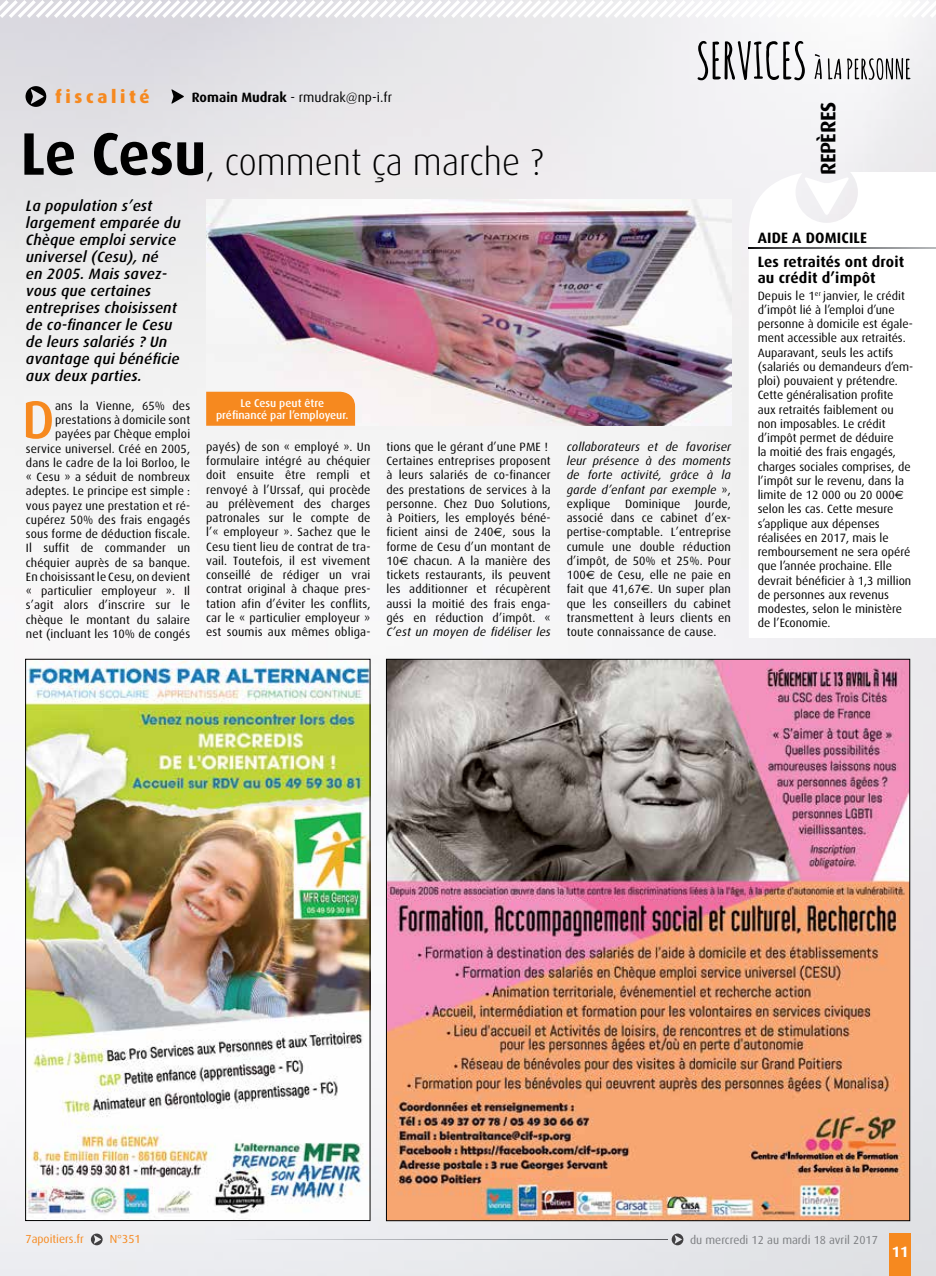
<style>
.page{position:relative;width:936px;height:1276px;background:#fff}
.page>*{position:absolute;margin:0;border:0;box-sizing:border-box;transform-origin:0 0}
.t1{font:500 53.4px "Dax";color:#f6891f}
.t2{font:300 37.5px "Dax";color:#000;scale:.95 1}
.t3{font:700 21px "Dax";letter-spacing:-.02em;color:#000}
.t4{font:800 18px "Dax";letter-spacing:.2em;color:#f6891f}
.t5{font:italic 500 15px/17px "Dax";letter-spacing:.01em;color:#000}
.t6{font:700 15px/24px "Dax";letter-spacing:.01em;color:#000}
.t7{font:700 15px "Dax";color:#fff}
.t8{font:13.5px "Dax";color:#000}
.t9{font:12px/14.2px "Dax";letter-spacing:.01em;color:#000;text-align:justify}
.t10{font:italic 12px "Dax";letter-spacing:.01em;color:#000}
.t11{font:11.7px "Dax";color:#7c7e81}
.t12{font:11.7px "Dax";color:#f6891f}
.t13{font:500 11.25px/12px "Dax";color:#fff;text-align:center}
.s1{font-weight:700}
.s2{font-weight:700;font-size:60px}
.s3{font-family:"Euro Sans"}
.s4{font-style:italic}
</style>
<div class="page">
<img style="left:0;top:22px;width:935px;height:1254px">
<div style="left:889px;top:1233px;width:22px;height:43px;background:#f6891f"></div>
<img style="left:28px;top:661px;width:340px;height:557px">
<img style="left:206px;top:199px;width:525px;height:227px">
<svg style="left:26px;top:86px;width:20px;height:21px"></svg>
<svg style="left:171px;top:89px;width:13px;height:15px"></svg>
<svg style="left:748px;top:172px;width:187px;height:466px"></svg>
<svg style="left:748px;top:248px;width:187px;height:1px"></svg>
<div style="left:206px;top:392px;width:149px;height:34px;background:#f6891f"></div>
<img style="left:388px;top:661px;width:519px;height:557px">
<svg style="left:91px;top:1233px;width:12px;height:12px"></svg>
<svg style="left:671px;top:1233px;width:12px;height:12px"></svg>
<svg style="left:231px;top:1239px;width:436px;height:1px"></svg>
<svg style="left:697px;top:41px;width:213px;height:39px"></svg>
<svg style="left:0;top:0;width:935px;height:22px"></svg>
<h3 class="t4" style="left:55px;top:87px;width:96px">fiscalité</h3>
<p class="t8" style="left:192px;top:90px;width:202px"><span class="s1">Romain Mudrak</span> - rmudrak@np-i.fr</p>
<h2 class="t2" style="left:21px;top:141px;width:551px"><span class="s2">Le Cesu</span>, comment ça marche ?</h2>
<p class="t5" style="left:26px;top:197px;width:156px">La population s’est largement emparée du<br>Chèque emploi service universel (Cesu), né<br>en 2005. Mais savez&shy;vous que certaines entreprises choisissent de co-financer le Cesu de leurs salariés ? Un avantage qui bénéficie aux deux parties.</p>
<h1 class="t1" style="left:22px;top:390px;width:34px">D</h1>
<p class="t9" style="left:26px;top:399px;width:166px;text-align:right">ans la Vienne, 65% des prestations à domicile sont payées par Chèque emploi service universel. Créé en 2005, dans le cadre de la loi Borloo, le « Cesu » a séduit de nombreux adeptes. Le principe est simple : vous payez une prestation et ré&shy;cupérez 50% des frais engagés sous forme de déduction fiscale.<br>Il suffit de commander un chéquier auprès de sa banque.<br>En choisissant le Cesu, on devient « particulier employeur ». Il s’agit alors d’inscrire sur le chèque le montant du salaire net (incluant les 10% de congés</p>
<p class="t13" style="left:216px;top:397px;width:134px">Le Cesu peut être préfinancé par l’employeur.</p>
<p class="t9" style="left:206px;top:440px;width:166px">payés) de son « employé ». Un formulaire intégré au chéquier doit ensuite être rempli et renvoyé à l’Urssaf, qui procède au prélèvement des charges patronales sur le compte de l’« employeur ». Sachez que le Cesu tient lieu de contrat de tra&shy;vail. Toutefois, il est vivement conseillé de rédiger un vrai contrat original à chaque pres&shy;tation afin d’éviter les conflits, car le « particulier employeur » est soumis aux mêmes obliga-</p>
<p class="t9" style="left:386px;top:440px;width:166px;text-align:left">tions que le gérant d’une PME !<br>Certaines entreprises proposent à leurs salariés de co-financer des prestations de services à la personne. Chez Duo Solutions, à Poitiers, les employés béné&shy;ficient ainsi de 240<span class="s3">€</span>, sous la forme de Cesu d’un montant de<br>10<span class="s3">€</span> chacun. A la manière des tickets restaurants, ils peuvent les additionner et récupèrent aussi la moitié des frais enga&shy;gés en réduction d’impôt. «</p>
<p class="t10" style="left:386px;top:625px;width:166px">C’est un moyen de fidéliser les</p>
<p class="t9" style="left:566px;top:440px;width:166px"><span class="s4">collaborateurs et de favoriser leur présence à des moments de forte activité, grâce à la garde d’enfant par exemple</span> », explique Dominique Jourde, associé dans ce cabinet d’ex&shy;pertise-comptable. L’entreprise cumule une double réduction d’impôt, de 50% et 25%. Pour 100<span class="s3">€</span> de Cesu, elle ne paie en fait que 41,67<span class="s3">€</span>. Un super plan que les conseillers du cabinet transmettent à leurs clients en toute connaissance de cause.</p>
<h3 class="t3" style="left:816px;top:175px;width:75px;rotate:-90deg">REPÈRES</h3>
<p class="t6" style="left:757px;top:225px;width:148px">AIDE A DOMICILE<br>Les retraités ont droit</p>
<p class="t6" style="left:757px;top:266px;width:119px">au crédit d’impôt</p>
<p class="t9" style="left:757px;top:288px;width:157px;text-align:left">Depuis le 1<sup>er</sup> janvier, le crédit d’impôt lié à l’emploi d’une personne à domicile est égale&shy;ment accessible aux retraités.<br>Auparavant, seuls les actifs (salariés ou demandeurs d’em&shy;ploi) pouvaient y prétendre.<br>Cette généralisation profite aux retraités faiblement ou non imposables. Le crédit d’impôt permet de déduire<br>la moitié des frais engagés, charges sociales comprises, de l’impôt sur le revenu, dans la limite de 12 000 ou 20 000<span class="s3">€ </span>selon les cas. Cette mesure s’applique aux dépenses réalisées en 2017, mais le remboursement ne sera opéré que l’année prochaine. Elle devrait bénéficier à 1,3 million de personnes aux revenus modestes, selon le ministère de l’Economie.</p>
<p class="t12" style="left:26px;top:1233px;width:60px">7apoitiers.fr</p>
<p class="t12" style="left:110px;top:1233px;width:32px">N°351</p>
<p class="t11" style="left:690px;top:1233px;width:189px">du mercredi 12 au mardi 18 avril 2017</p>
<p class="t7" style="left:891px;top:1243px;width:18px">11</p>
</div>
